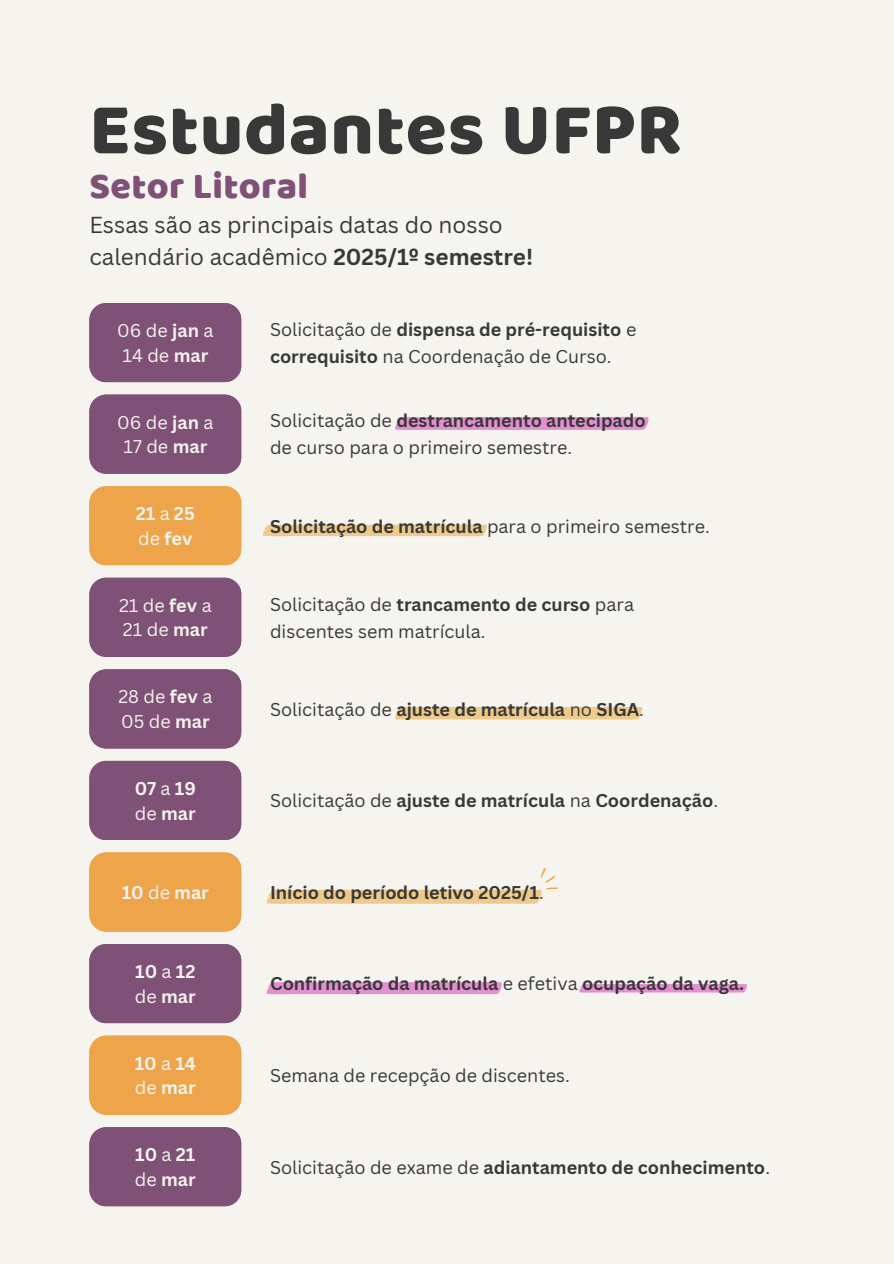
<style>
.page{position:relative;width:894px;height:1264px;background:#fff}
.page>*{position:absolute;margin:0;border:0;box-sizing:border-box;transform-origin:0 0}
.t1{font:75px "Baloo";letter-spacing:.01em;color:#393838}
.t2{font:37.5px "Baloo";letter-spacing:.01em;color:#805176}
.t3{font:22.5px/31.5px "Canva Sans";color:#393838}
.t4{font:700 18px "Canva Sans";color:#393838}
.t5{font:18px/27px "Canva Sans";color:#393838}
.t6{font:18px "Canva Sans";color:#f5f4ee}
.t7{font:700 18px "Canva Sans";color:#f5f4ee}
.s1{font-weight:700}
.s2{font-weight:400}
</style>
<div class="page">
<div style="left:0;top:0;width:893px;height:1263px;background:#f5f4ee"></div>
<div style="left:89px;top:303px;width:152px;height:79px;background:#805176"></div>
<svg style="left:395px;top:416px;width:254px;height:14px;background:#e598d4"></svg>
<div style="left:89px;top:394px;width:152px;height:79px;background:#805176"></div>
<svg style="left:395px;top:706px;width:248px;height:13px;background:#efce93"></svg>
<div style="left:89px;top:669px;width:152px;height:79px;background:#805176"></div>
<div style="left:89px;top:761px;width:152px;height:78px;background:#805176"></div>
<div style="left:89px;top:852px;width:152px;height:79px;background:#eda44b"></div>
<svg style="left:266px;top:868px;width:292px;height:35px"></svg>
<svg style="left:266px;top:982px;width:236px;height:12px;background:#e491d2"></svg>
<svg style="left:579px;top:983px;width:168px;height:9px;background:#e69bd5"></svg>
<div style="left:89px;top:944px;width:152px;height:78px;background:#805176"></div>
<div style="left:89px;top:1035px;width:152px;height:79px;background:#eda44b"></div>
<div style="left:89px;top:1127px;width:152px;height:78px;background:#805176"></div>
<div style="left:89px;top:486px;width:152px;height:79px;background:#eda44b"></div>
<svg style="left:263px;top:524px;width:224px;height:12px;background:#efcd92"></svg>
<div style="left:89px;top:577px;width:152px;height:79px;background:#805176"></div>
<h1 class="t1" style="left:89px;top:83px;width:594px">Estudantes UFPR</h1>
<h1 class="t2" style="left:89px;top:163px;width:220px">Setor Litoral</h1>
<h2 class="t3" style="left:89px;top:209px;width:445px">Essas são as principais datas do nosso calendário acadêmico <span class="s1">2025/1º semestre!</span></h2>
<p class="t6" style="left:117px;top:318px;width:98px">06 de <span class="s1">jan</span> a</p>
<p class="t6" style="left:122px;top:342px;width:87px">14 de <span class="s1">mar</span></p>
<p class="t6" style="left:117px;top:409px;width:98px">06 de <span class="s1">jan</span> a</p>
<p class="t6" style="left:123px;top:434px;width:85px">17 de <span class="s1">mar</span></p>
<p class="t7" style="left:136px;top:501px;width:60px">21 <span class="s2">a</span> 25</p>
<p class="t7" style="left:138px;top:525px;width:56px"><span class="s2">de</span> fev</p>
<p class="t6" style="left:119px;top:592px;width:94px">21 de <span class="s1">fev</span> a</p>
<p class="t6" style="left:123px;top:617px;width:86px">21 de <span class="s1">mar</span></p>
<p class="t6" style="left:118px;top:684px;width:95px">28 de <span class="s1">fev</span> a</p>
<p class="t6" style="left:121px;top:708px;width:90px">05 de <span class="s1">mar</span></p>
<p class="t7" style="left:135px;top:775px;width:63px">07 <span class="s2">a</span> 19</p>
<p class="t7" style="left:135px;top:800px;width:62px"><span class="s2">de</span> mar</p>
<p class="t5" style="left:270px;top:315px;width:367px">Solicitação de <span class="s1">dispensa de pré-requisito</span> e <span class="s1">correquisito</span> na Coordenação de Curso.</p>
<p class="t4" style="left:270px;top:408px;width:377px"><span class="s2">Solicitação de</span> destrancamento antecipado</p>
<p class="t5" style="left:270px;top:434px;width:303px">de curso para o primeiro semestre.</p>
<p class="t4" style="left:270px;top:513px;width:441px">Solicitação de matrícula <span class="s2">para o primeiro semestre.</span></p>
<p class="t4" style="left:270px;top:591px;width:365px"><span class="s2">Solicitação de</span> trancamento de curso <span class="s2">para</span></p>
<p class="t5" style="left:270px;top:617px;width:217px">discentes sem matrícula.</p>
<p class="t4" style="left:270px;top:696px;width:375px"><span class="s2">Solicitação de</span> ajuste de matrícula <span class="s2">no</span> SIGA<span class="s2">.</span></p>
<p class="t4" style="left:270px;top:788px;width:449px"><span class="s2">Solicitação de</span> ajuste de matrícula <span class="s2">na</span> Coordenação<span class="s2">.</span></p>
<p class="t7" style="left:122px;top:879px;width:89px">10 <span class="s2">de</span> mar</p>
<p class="t4" style="left:270px;top:879px;width:275px">Início do período letivo 2025/1<span class="s2">.</span></p>
<p class="t7" style="left:135px;top:958px;width:62px">10 <span class="s2">a</span> 12</p>
<p class="t7" style="left:135px;top:983px;width:62px"><span class="s2">de</span> mar</p>
<p class="t7" style="left:135px;top:1050px;width:63px">10 <span class="s2">a</span> 14</p>
<p class="t7" style="left:135px;top:1075px;width:62px"><span class="s2">de</span> mar</p>
<p class="t7" style="left:135px;top:1141px;width:62px">10 <span class="s2">a</span> 21</p>
<p class="t7" style="left:135px;top:1166px;width:62px"><span class="s2">de</span> mar</p>
<p class="t4" style="left:270px;top:971px;width:475px">Confirmação da matrícula <span class="s2">e efetiva</span> ocupação da vaga.</p>
<p class="t5" style="left:270px;top:1061px;width:301px">Semana de recepção de discentes.</p>
<p class="t4" style="left:270px;top:1154px;width:501px"><span class="s2">Solicitação de exame de</span> adiantamento de conhecimento<span class="s2">.</span></p>
</div>
